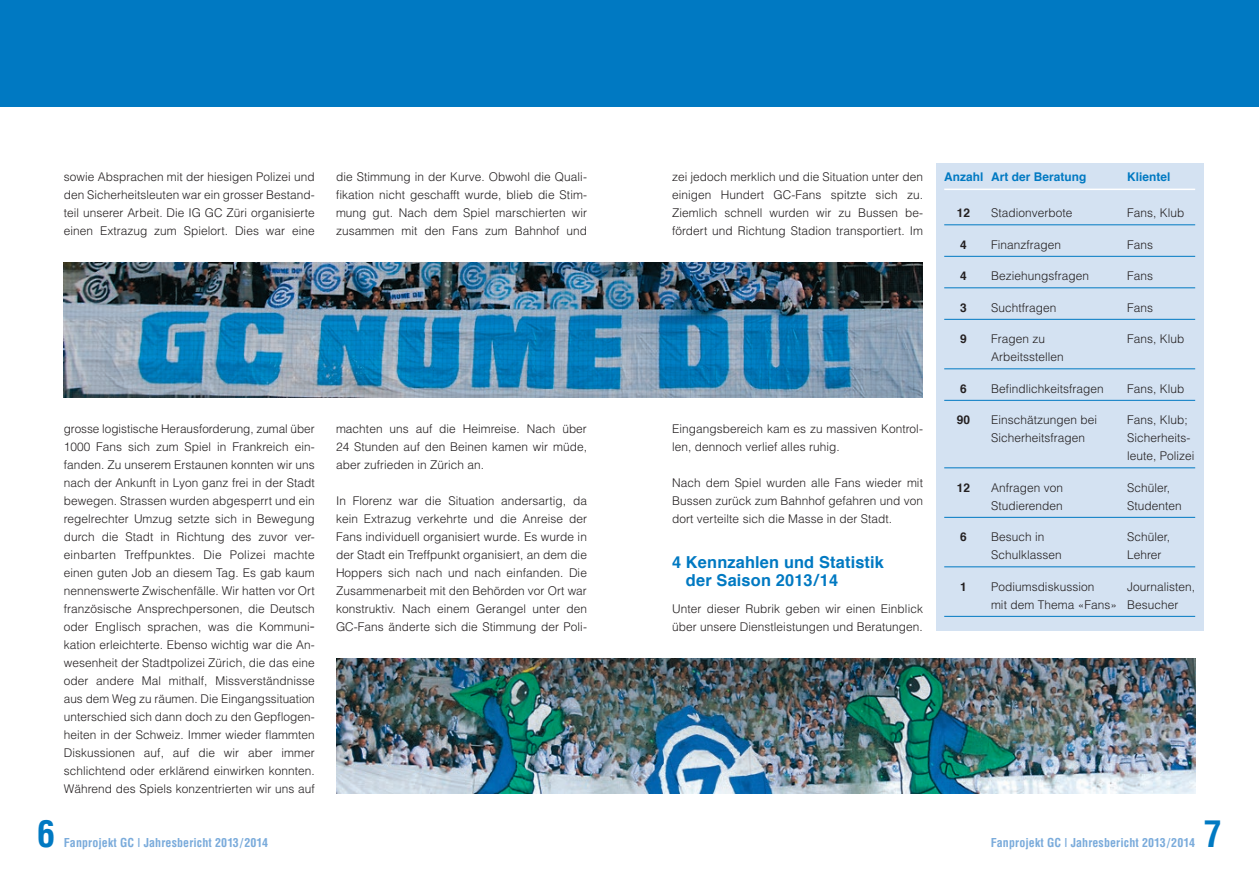
<style>
.page{position:relative;width:1259px;height:893px;background:#fff}
.page>*{position:absolute;margin:0;border:0;box-sizing:border-box;transform-origin:0 0}
.t1{font:700 condensed 36px "Helvetica";color:#0079c2}
.grosser_titel{font:700 16.5px/18px "Helvetica";letter-spacing:.01em;color:#0079c2}
.text{font:300 12px/18px "Helvetica";letter-spacing:.005em;color:#231f20;text-align:justify}
.t2{font:700 condensed 12px "Helvetica";letter-spacing:.01em;color:#7aabdb}
.text-2{font:700 12px "Helvetica";letter-spacing:.005em;color:#0079c2}
.text-3{font:700 12px "Helvetica";color:#231f20}
</style>
<div class="page">
<div style="left:0;top:0;width:1259px;height:106px;background:#0079c2"></div>
<div style="left:935px;top:163px;width:268px;height:468px;background:#d4e2f2"></div>
<hr style="left:944px;top:189px;width:251px;height:1px;background:#fff">
<hr style="left:944px;top:225px;width:251px;height:1px;background:#0079c2">
<hr style="left:944px;top:256px;width:251px;height:1px;background:#0079c2">
<hr style="left:944px;top:288px;width:251px;height:1px;background:#0079c2">
<hr style="left:944px;top:319px;width:251px;height:1px;background:#0079c2">
<hr style="left:944px;top:369px;width:251px;height:1px;background:#0079c2">
<hr style="left:944px;top:400px;width:251px;height:1px;background:#0079c2">
<hr style="left:944px;top:468px;width:251px;height:1px;background:#0079c2">
<hr style="left:944px;top:517px;width:251px;height:1px;background:#0079c2">
<hr style="left:944px;top:567px;width:251px;height:1px;background:#0079c2">
<hr style="left:944px;top:616px;width:251px;height:1px;background:#0079c2">
<img style="left:336px;top:659px;width:859px;height:134px">
<img style="left:64px;top:263px;width:859px;height:134px">
<h1 class="t1" style="left:37px;top:812px;width:19px">6</h1>
<p class="text" style="left:64px;top:168px;width:252px">sowie Absprachen mit der hiesigen Polizei und den Sicherheitsleuten war ein grosser Bestand&shy;teil unserer Arbeit. Die IG GC Züri organisierte einen Extrazug zum Spielort. Dies war eine</p>
<p class="text" style="left:336px;top:168px;width:252px">die Stimmung in der Kurve. Obwohl die Quali&shy;fikation nicht geschafft wurde, blieb die Stim&shy;mung gut. Nach dem Spiel marschierten wir zusammen mit den Fans zum Bahnhof und</p>
<p class="text" style="left:64px;top:420px;width:252px">grosse logistische Herausforderung, zumal über 1000 Fans sich zum Spiel in Frankreich ein&shy;fanden. Zu unserem Erstaunen konnten wir uns nach der Ankunft in Lyon ganz frei in der Stadt bewegen. Strassen wurden abgesperrt und ein regelrechter Umzug setzte sich in Bewegung durch die Stadt in Richtung des zuvor ver&shy;einbarten Treffpunktes. Die Polizei machte einen guten Job an diesem Tag. Es gab kaum nennenswerte Zwischenfälle. Wir hatten vor Ort französische Ansprechpersonen, die Deutsch oder Englisch sprachen, was die Kommuni&shy;kation erleichterte. Ebenso wichtig war die An&shy;wesenheit der Stadtpolizei Zürich, die das eine oder andere Mal mithalf, Missverständnisse aus dem Weg zu räumen. Die Eingangssituation unterschied sich dann doch zu den Gepflogen&shy;heiten in der Schweiz. Immer wieder flammten Diskussionen auf, auf die wir aber immer schlichtend oder erklärend einwirken konnten.<br>Während des Spiels konzentrierten wir uns auf</p>
<p class="text" style="left:336px;top:420px;width:252px">machten uns auf die Heimreise. Nach über 24 Stunden auf den Beinen kamen wir müde, aber zufrieden in Zürich an.</p>
<p class="text" style="left:336px;top:492px;width:252px">In Florenz war die Situation andersartig, da kein Extrazug verkehrte und die Anreise der Fans individuell organisiert wurde. Es wurde in der Stadt ein Treffpunkt organisiert, an dem die Hoppers sich nach und nach einfanden. Die Zusammenarbeit mit den Behörden vor Ort war konstruktiv. Nach einem Gerangel unter den GC-Fans änderte sich die Stimmung der Poli-</p>
<p class="text" style="left:672px;top:168px;width:252px">zei jedoch merklich und die Situation unter den einigen Hundert GC-Fans spitzte sich zu.<br>Ziemlich schnell wurden wir zu Bussen be&shy;fördert und Richtung Stadion transportiert. Im</p>
<p class="text" style="left:672px;top:420px;width:252px">Eingangsbereich kam es zu massiven Kontrol&shy;len, dennoch verlief alles ruhig.</p>
<p class="text" style="left:672px;top:474px;width:252px">Nach dem Spiel wurden alle Fans wieder mit Bussen zurück zum Bahnhof gefahren und von dort verteilte sich die Masse in der Stadt.</p>
<p class="grosser_titel" style="left:686px;top:552px;width:199px;text-indent:-14px">4 Kennzahlen und Statistik der Saison 2013/14</p>
<p class="text" style="left:672px;top:600px;width:252px">Unter dieser Rubrik geben wir einen Einblick über unsere Dienstleistungen und Beratungen.</p>
<p class="text-2" style="left:944px;top:166px;width:144px">Anzahl Art der Beratung</p>
<p class="text-2" style="left:1127px;top:166px;width:45px">Klientel</p>
<p class="text-3" style="left:956px;top:202px;width:15px">12</p>
<p class="text" style="left:991px;top:204px;width:83px">Stadionverbote</p>
<p class="text" style="left:1127px;top:204px;width:59px">Fans, Klub</p>
<p class="text-3" style="left:960px;top:234px;width:8px">4</p>
<p class="text" style="left:991px;top:235px;width:71px">Finanzfragen</p>
<p class="text" style="left:1127px;top:235px;width:27px">Fans</p>
<p class="text-3" style="left:960px;top:265px;width:8px">4</p>
<p class="text" style="left:991px;top:267px;width:99px">Beziehungsfragen</p>
<p class="text" style="left:1127px;top:267px;width:27px">Fans</p>
<p class="text-3" style="left:960px;top:297px;width:8px">3</p>
<p class="text" style="left:991px;top:298px;width:67px">Suchtfragen</p>
<p class="text" style="left:1127px;top:298px;width:27px">Fans</p>
<p class="text-3" style="left:960px;top:328px;width:8px">9</p>
<p class="text" style="left:991px;top:330px;width:55px">Fragen zu</p>
<p class="text" style="left:1127px;top:330px;width:59px">Fans, Klub</p>
<p class="text" style="left:991px;top:348px;width:74px">Arbeitsstellen</p>
<p class="text-3" style="left:960px;top:378px;width:8px">6</p>
<p class="text" style="left:991px;top:379px;width:114px">Befindlichkeitsfragen</p>
<p class="text" style="left:1127px;top:379px;width:59px">Fans, Klub</p>
<p class="text-3" style="left:956px;top:409px;width:15px">90</p>
<p class="text" style="left:991px;top:411px;width:107px">Einschätzungen bei</p>
<p class="text" style="left:1127px;top:411px;width:62px">Fans, Klub;</p>
<p class="text" style="left:991px;top:429px;width:96px">Sicherheitsfragen</p>
<p class="text" style="left:1127px;top:429px;width:69px">Sicherheits&shy;leute, Polizei</p>
<p class="text-3" style="left:956px;top:477px;width:15px">12</p>
<p class="text" style="left:991px;top:478px;width:73px">Anfragen von</p>
<p class="text" style="left:1127px;top:478px;width:44px">Schüler,</p>
<p class="text" style="left:991px;top:496px;width:73px">Studierenden</p>
<p class="text" style="left:1127px;top:496px;width:56px">Studenten</p>
<p class="text-3" style="left:960px;top:526px;width:8px">6</p>
<p class="text" style="left:991px;top:528px;width:55px">Besuch in</p>
<p class="text" style="left:1127px;top:528px;width:44px">Schüler,</p>
<p class="text" style="left:991px;top:546px;width:72px">Schulklassen</p>
<p class="text" style="left:1127px;top:546px;width:36px">Lehrer</p>
<p class="text-3" style="left:960px;top:576px;width:8px">1</p>
<p class="text" style="left:991px;top:577px;width:105px">Podiumsdiskussion</p>
<p class="text" style="left:991px;top:577px;width:206px;text-indent:136px">Journalisten, mit dem Thema «Fans» Besucher</p>
<p class="t2" style="left:64px;top:835px;width:206px">Fanprojekt GC | Jahresbericht 2013/2014</p>
<p class="t2" style="left:990px;top:835px;width:206px">Fanprojekt GC | Jahresbericht 2013/2014</p>
<h1 class="t1" style="left:1203px;top:812px;width:19px">7</h1>
</div>
